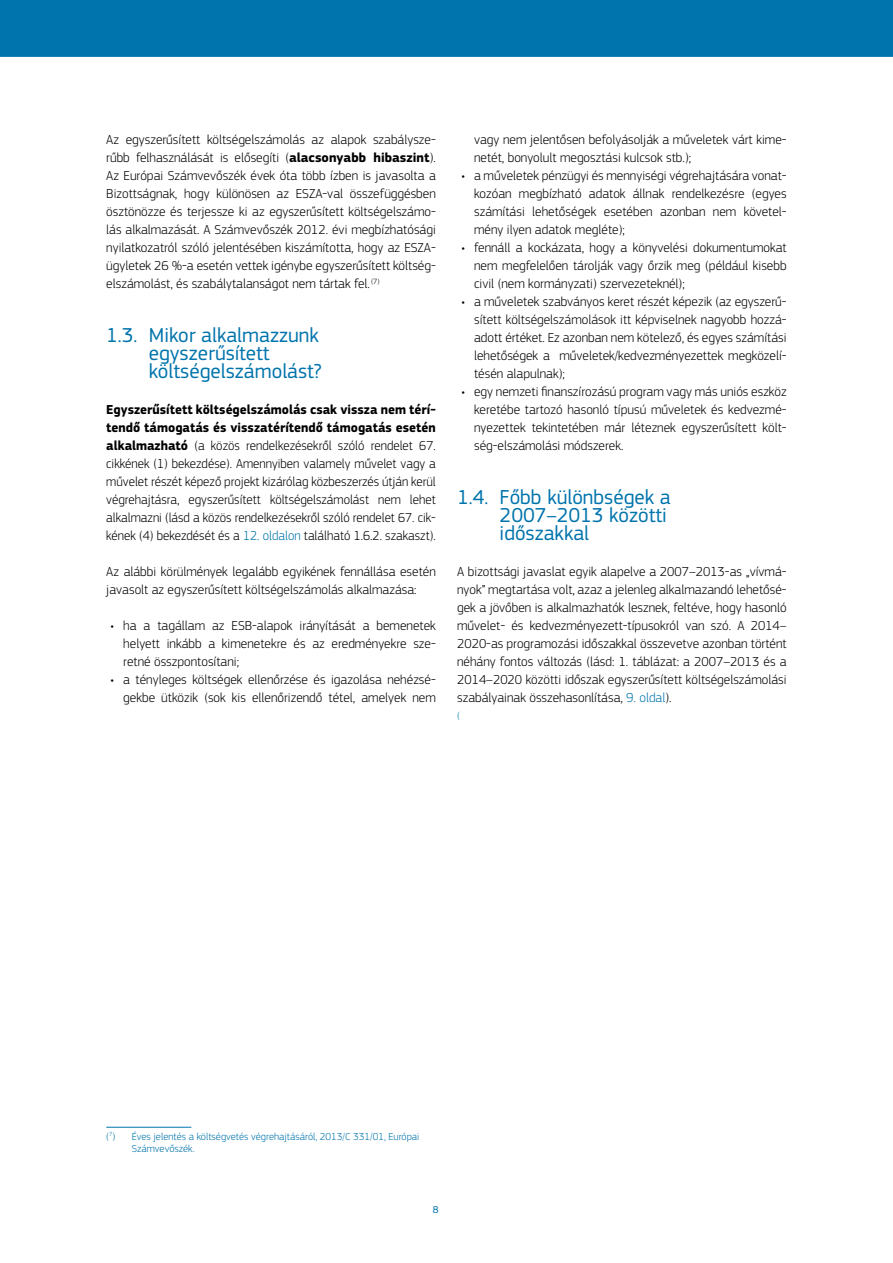
<style>
.page{position:relative;width:893px;height:1263px;background:#fff}
.page>*{position:absolute;margin:0;border:0;box-sizing:border-box;transform-origin:0 0}
.t1{font:21px/18px "EC Square Sans Pro";color:#0074ac}
.t2{font:300 13.5px/18px "EC Square Sans Pro";color:#000;text-align:justify}
.t3{font:300 10.5px/12.6px "EC Square Sans Pro";color:#0074ac}
.t4{font:10.5px "EC Square Sans Pro";color:#0074ac}
.s1{font-weight:700}
.s2{color:#0074ac}
</style>
<div class="page">
<div style="left:0;top:0;width:893px;height:57px;background:#0074ac"></div>
<hr style="left:106px;top:1127px;width:85px;height:1px;background:#0074ac">
<p class="t2" style="left:106px;top:130px;width:331px">Az egyszerűsített költségelszámolás az alapok szabálysze&shy;rűbb felhasználását is elősegíti (<span class="s1">alacsonyabb hibaszint</span>).<br>Az Európai Számvevőszék évek óta több ízben is javasolta a Bizottságnak, hogy különösen az ESZA-val összefüggésben ösztönözze és terjessze ki az egyszerűsített költségelszámo&shy;lás alkalmazását. A Számvevőszék 2012. évi megbízhatósági nyilatkozatról szóló jelentésében kiszámította, hogy az ESZA&shy;ügyletek 26 %-a esetén vettek igénybe egyszerűsített költség&shy;elszámolást, és szabálytalanságot nem tártak fel.<sup>(7)</sup></p>
<h1 class="t1" style="left:149px;top:326px;width:174px;text-indent:-43px">1.3. Mikor alkalmazzunk egyszerűsített költségelszámolást?</h1>
<p class="t2" style="left:106px;top:400px;width:331px"><span class="s1">Egyszerűsített költségelszámolás csak vissza nem térí&shy;tendő támogatás és visszatérítendő támogatás esetén alkalmazható</span> (a közös rendelkezésekről szóló rendelet 67. cikkének (1) bekezdése). Amennyiben valamely művelet vagy a művelet részét képező projekt kizárólag közbeszerzés útján kerül végrehajtásra, egyszerűsített költségelszámolást nem lehet alkalmazni (lásd a közös rendelkezésekről szóló rendelet 67. cik&shy;kének (4) bekezdését és a <span class="s2">12. oldalon</span> található 1.6.2. szakaszt).</p>
<p class="t2" style="left:106px;top:562px;width:331px">Az alábbi körülmények legalább egyikének fennállása esetén javasolt az egyszerűsített költségelszámolás alkalmazása:</p>
<p class="t2" style="left:123px;top:616px;width:314px;text-indent:-13px">• ha a tagállam az ESB-alapok irányítását a bemenetek helyett inkább a kimenetekre és az eredményekre sze&shy;retné összpontosítani;</p>
<p class="t2" style="left:111px;top:670px;width:327px;text-align:right">• a tényleges költségek ellenőrzése és igazolása nehézsé&shy;gekbe ütközik (sok kis ellenőrizendő tétel, amelyek nem</p>
<p class="t2" style="left:474px;top:130px;width:314px">vagy nem jelentősen befolyásolják a műveletek várt kime&shy;netét, bonyolult megosztási kulcsok stb.);</p>
<p class="t2" style="left:474px;top:166px;width:314px;text-indent:-13px">• a műveletek pénzügyi és mennyiségi végrehajtására vonat&shy;kozóan megbízható adatok állnak rendelkezésre (egyes számítási lehetőségek esetében azonban nem követel&shy;mény ilyen adatok megléte);</p>
<p class="t2" style="left:474px;top:238px;width:314px;text-indent:-13px">• fennáll a kockázata, hogy a könyvelési dokumentumokat nem megfelelően tárolják vagy őrzik meg (például kisebb civil (nem kormányzati) szervezeteknél);</p>
<p class="t2" style="left:474px;top:292px;width:314px;text-indent:-13px">• a műveletek szabványos keret részét képezik (az egyszerű&shy;sített költségelszámolások itt képviselnek nagyobb hozzá&shy;adott értéket. Ez azonban nem kötelező, és egyes számítási lehetőségek a műveletek/kedvezményezettek megközelí&shy;tésén alapulnak);</p>
<p class="t2" style="left:474px;top:382px;width:314px;text-indent:-13px">• egy nemzeti finanszírozású program vagy más uniós eszköz keretébe tartozó hasonló típusú műveletek és kedvezmé&shy;nyezettek tekintetében már léteznek egyszerűsített költ&shy;ség-elszámolási módszerek.</p>
<h1 class="t1" style="left:500px;top:488px;width:172px;text-indent:-43px">1.4. Főbb különbségek a<br>2007–2013 közötti időszakkal</h1>
<p class="t2" style="left:457px;top:562px;width:331px">A bizottsági javaslat egyik alapelve a 2007–2013-as „vívmá&shy;nyok” megtartása volt, azaz a jelenleg alkalmazandó lehetősé&shy;gek a jövőben is alkalmazhatók lesznek, feltéve, hogy hasonló művelet- és kedvezményezett-típusokról van szó. A 2014– 2020-as programozási időszakkal összevetve azonban történt néhány fontos változás (lásd: 1. táblázat: a 2007–2013 és a 2014–2020 közötti időszak egyszerűsített költségelszámolási szabályainak összehasonlítása, <span class="s2">9. oldal</span>).</p>
<p class="t3" style="left:457px;top:709px;width:4px">(</p>
<p class="t3" style="left:132px;top:1130px;width:289px;text-indent:-26px">(<sup>7</sup>) Éves jelentés a költségvetés végrehajtásáról, 2013/C 331/01, Európai<br>Számvevőszék.</p>
<p class="t4" style="left:433px;top:1203px;width:7px">8</p>
</div>
